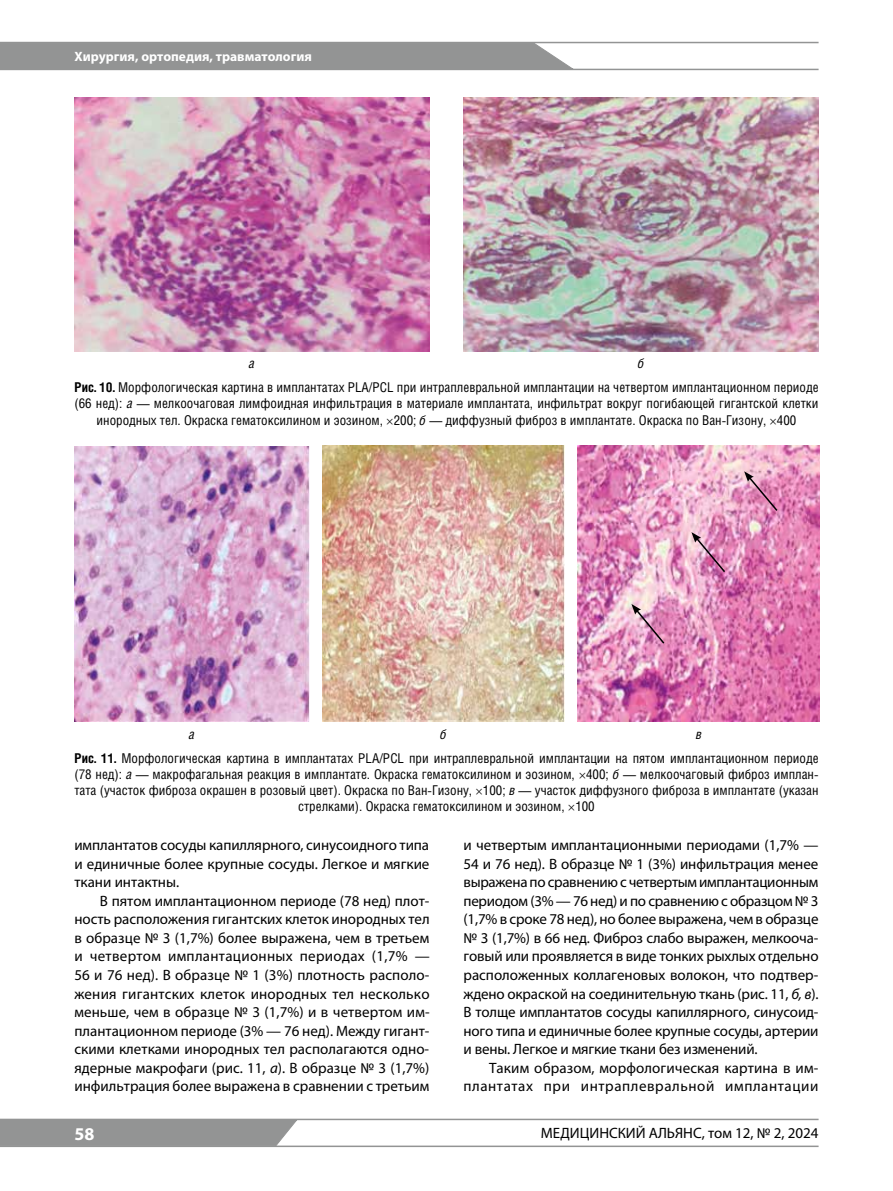
<style>
.page{position:relative;width:893px;height:1191px;background:#fff}
.page>*{position:absolute;margin:0;border:0;box-sizing:border-box;transform-origin:0 0}
.t1{font:700 18px "Myriad Pro";color:#fff}
.t2{font:15px/18.5px "Myriad Pro";color:#000;text-align:justify}
.t3{font:15px/18.5px "Myriad Pro";letter-spacing:.04em;color:#000;text-align:right}
.t4{font:13.5px/16.2px "Helios Cond C";color:#000}
.t5{font:700 13.5px "Myriad Pro";color:#fff}
.t6{font:italic 13.5px "Helios Cond C";color:#000}
.s1{font-style:italic}
.s2{font-weight:700}
</style>
<div class="page">
<div style="left:0;top:43px;width:575px;height:26px;background:#939494"></div>
<hr style="left:0;top:1145px;width:819px;height:2px;background:#939494">
<hr style="left:0;top:1118px;width:819px;height:2px;background:#939494">
<hr style="left:0;top:42px;width:819px;height:1px;background:#939494">
<hr style="left:0;top:69px;width:819px;height:1px;background:#939494">
<div style="left:0;top:1120px;width:298px;height:26px;background:#939494"></div>
<img style="left:74px;top:98px;width:355px;height:253px">
<img style="left:463px;top:98px;width:356px;height:253px">
<img style="left:74px;top:446px;width:235px;height:275px">
<img style="left:322px;top:446px;width:243px;height:276px">
<img style="left:578px;top:446px;width:242px;height:275px">
<svg style="left:631px;top:604px;width:35px;height:41px"></svg>
<svg style="left:691px;top:532px;width:36px;height:42px;background:#cf8ab1"></svg>
<svg style="left:744px;top:471px;width:35px;height:41px"></svg>
<p class="t5" style="left:74px;top:48px;width:239px">Хирургия, ортопедия, травматология</p>
<p class="t4" style="left:74px;top:351px;width:746px;line-height:23.7px;text-indent:563px"><span class="s1">б<br></span><span class="s2">Рис. 10.</span> Морфологическая картина в имплантатах PLA/PCL при интраплевральной имплантации на четвертом имплантационном периоде</p>
<p class="t4" style="left:74px;top:395px;width:746px;text-align:center">(66 нед): <span class="s1">а</span> — мелкоочаговая лимфоидная инфильтрация в материале имплантата, инфильтрат вокруг погибающей гигантской клетки инородных тел. Окраска гематоксилином и эозином, 200; <span class="s1">б</span> — диффузный фиброз в имплантате. Окраска по Ван-Гизону, 400</p>
<p class="t6" style="left:249px;top:355px;width:7px">а</p>
<p class="t6" style="left:189px;top:726px;width:7px">а</p>
<p class="t6" style="left:440px;top:726px;width:8px">б</p>
<p class="t4" style="left:74px;top:722px;width:746px;line-height:23.7px;text-indent:621px"><span class="s1">в<br></span><span class="s2">Рис. 11.</span> Морфологическая картина в имплантатах PLA/PCL при интраплевральной имплантации на пятом имплантационном периоде</p>
<p class="t4" style="left:74px;top:766px;width:746px;text-align:center">(78 нед): <span class="s1">а</span> — макрофагальная реакция в имплантате. Окраска гематоксилином и эозином, 400; <span class="s1">б</span> — мелкоочаговый фиброз имплан&shy;тата (участок фиброза окрашен в розовый цвет). Окраска по Ван-Гизону, 100; <span class="s1">в</span> — участок диффузного фиброза в имплантате (указан стрелками). Окраска гематоксилином и эозином, 100</p>
<p class="t2" style="left:74px;top:835px;width:357px">имплантатов сосуды капиллярного, синусоидного типа и единичные более крупные сосуды. Легкое и мягкие ткани интактны.</p>
<p class="t2" style="left:74px;top:891px;width:357px;text-indent:26px">В пятом имплантационном периоде (78 нед) плот&shy;ность расположения гигантских клеток инородных тел в образце № 3 (1,7%) более выражена, чем в третьем и четвертом имплантационных периодах (1,7% — 56 и 76 нед). В образце № 1 (3%) плотность располо&shy;жения гигантских клеток инородных тел несколько меньше, чем в образце № 3 (1,7%) и в четвертом им&shy;плантационном периоде (3% — 76 нед). Между гигант&shy;скими клетками инородных тел располагаются одно&shy;ядерные макрофаги (рис. 11, <span class="s1">а</span>). В образце № 3 (1,7%) инфильтрация более выражена в сравнении с третьим</p>
<p class="t2" style="left:463px;top:835px;width:357px">и четвертым имплантационными периодами (1,7% — 54 и 76 нед). В образце № 1 (3%) инфильтрация менее выражена по сравнению с четвертым имплантационным периодом (3% — 76 нед) и по сравнению с образцом № 3 (1,7% в сроке 78 нед), но более выражена, чем в образце № 3 (1,7%) в 66 нед. Фиброз слабо выражен, мелкооча&shy;говый или проявляется в виде тонких рыхлых отдельно расположенных коллагеновых волокон, что подтвер&shy;ждено окраской на соединительную ткань (рис. 11, <span class="s1">б, в</span>).<br>В толще имплантатов сосуды капиллярного, синусоид&shy;ного типа и единичные более крупные сосуды, артерии и вены. Легкое и мягкие ткани без изменений.</p>
<p class="t3" style="left:463px;top:1058px;width:356px">Таким образом, морфологическая картина в им&shy;плантатах при интраплевральной имплантации</p>
<p class="t1" style="left:74px;top:1122px;width:21px">58</p>
<p class="t2" style="left:541px;top:1123px;width:279px">МЕДИЦИНСКИЙ АЛЬЯНС, том 12, № 2, 2024</p>
</div>
